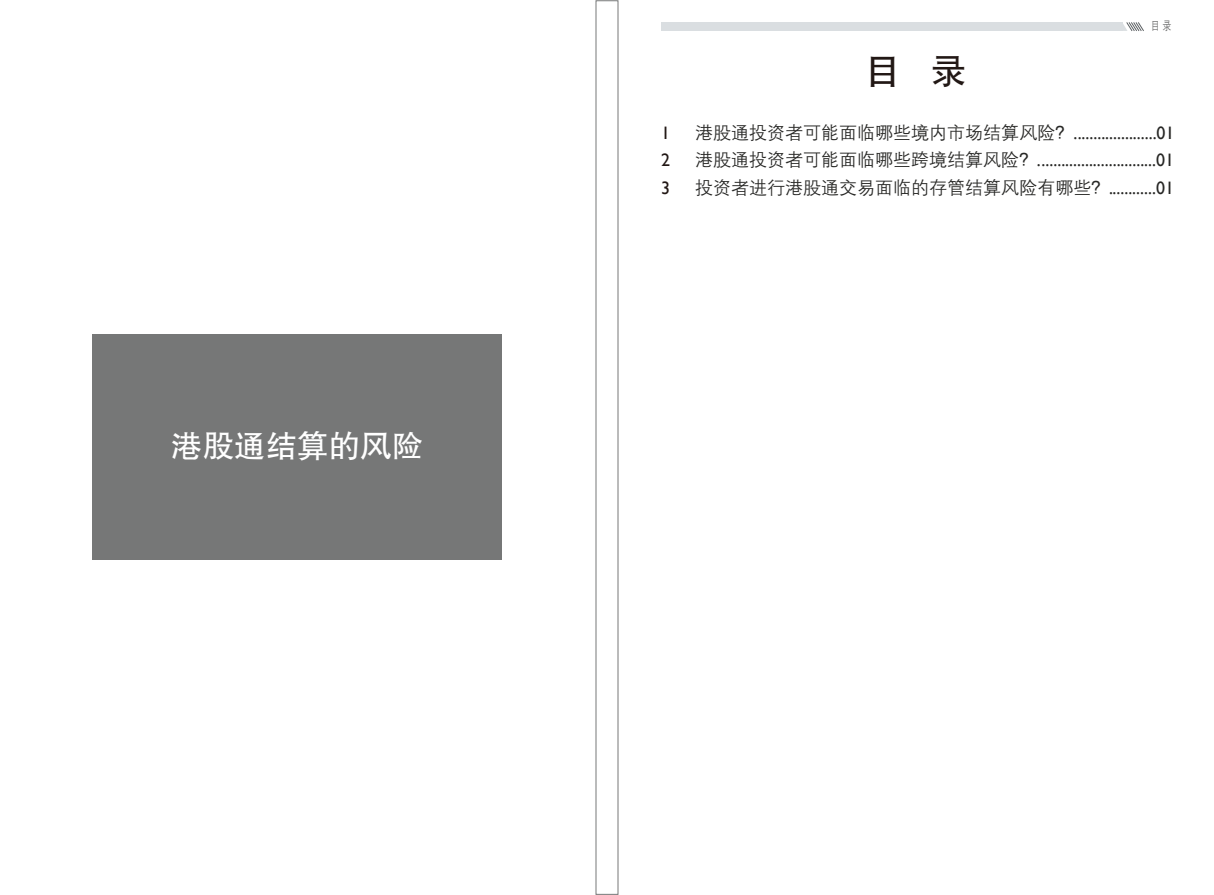
<style>
.page{position:relative;width:1214px;height:895px;background:#fff}
.page>*{position:absolute;margin:0;border:0;box-sizing:border-box;transform-origin:0 0}
.t1{font:36px "FZHTJW GB1 0";color:#221815}
.t2{font:31.5px "FZHTJW GB1 0";color:#fff}
.t3{font:18px "Gill Sans";color:#272725}
.t4{font:18px "FZZDXJW GB1 0";color:#272725}
.t5{font:18px "Gill Sans";color:#221815}
.t6{font:12px "FZZDXJW GB1 0";color:#5c5d5d;scale:.75 1}
.s1{font-family:"FZZDXJW GB1 0"}
.s2{font-family:"Gill Sans"}
</style>
<div class="page">
<div style="left:92px;top:334px;width:410px;height:225px;background:#767777"></div>
<div style="left:661px;top:22px;width:461px;height:9px;background:#dadee1"></div>
<svg style="left:1122px;top:22px;width:21px;height:9px"></svg>
<h2 class="t2" style="left:171px;top:429px;width:253px">港股通结算的风险</h2>
<h1 class="t1" style="left:864px;top:52px;width:103px">目 录</h1>
<p class="t6" style="left:1150px;top:20px;width:29px">目 录</p>
<p class="t5" style="left:661px;top:122px;width:10px">1</p>
<p class="t3" style="left:695px;top:122px;width:481px"><span class="s1">港股通投资者可能面临哪些境内市场结算风险？</span>.....................01</p>
<p class="t5" style="left:661px;top:150px;width:10px">2</p>
<p class="t3" style="left:695px;top:150px;width:480px"><span class="s1">港股通投资者可能面临哪些跨境结算风险？</span>..............................01</p>
<p class="t5" style="left:661px;top:177px;width:10px">3</p>
<p class="t4" style="left:695px;top:178px;width:480px">投资者进行港股通交易面临的存管结算风险有哪些？<span class="s2">............01</span></p>
</div>
